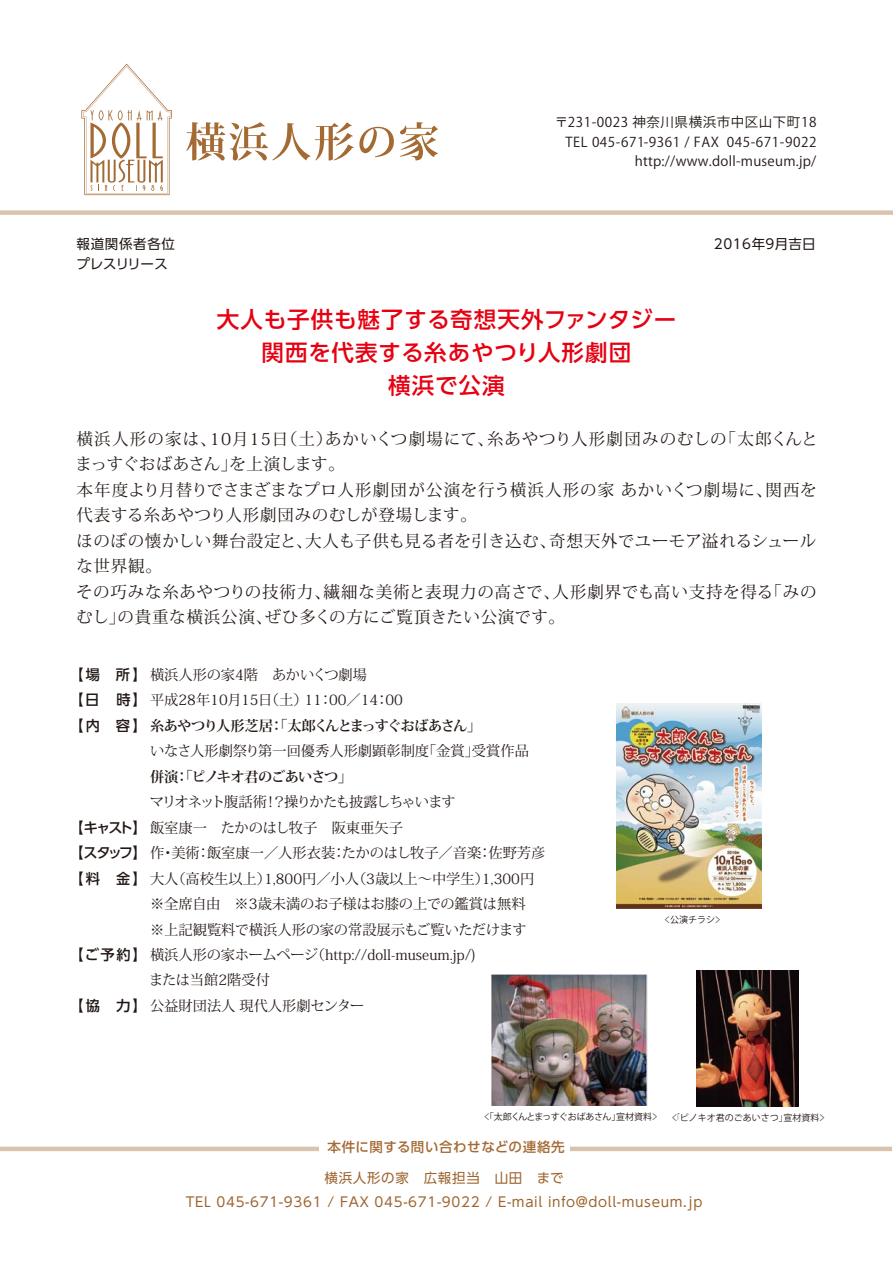
<style>
.page{position:relative;width:893px;height:1263px;background:#fff}
.page>*{position:absolute;margin:0;border:0;box-sizing:border-box;transform-origin:0 0}
.t1{font:500 22.5px/33px "UD Shin Go Pro";letter-spacing:.04em;color:#e60012;text-align:center}
.t2{font:16.5px/25.5px "Koz Min Pro";letter-spacing:.04em;color:#221815}
.t3{font:14.25px "Koz Min Pro";color:#221815}
.t4{font:700 14.25px "Koz Min Pro";letter-spacing:-.1em;color:#221815}
.t5{font:14.25px "Koz Min Pro";letter-spacing:-.09em;color:#221815}
.t6{font:700 14.25px "Koz Min Pro";letter-spacing:-.07em;color:#221815}
.t7{font:13.5px/19.5px "Koz Go Pr 6 N";letter-spacing:.04em;color:#221815;text-align:right}
.t8{font:13.5px/24px "UD Shin Go Pro";letter-spacing:.05em;color:#9d642f;text-align:center}
.t9{font:500 13.5px "UD Shin Go Pro";letter-spacing:.04em;color:#a46a34}
.t10{font:13.5px "UD Shin Go Pro";letter-spacing:.035em;color:#221815}
.t11{font:13.5px "UD Shin Go Pro";letter-spacing:-.03em;color:#221815}
.t12{font:9px "Koz Go Pr 6 N";color:#221815;scale:.6 1}
.t13{font:9px "Koz Go Pr 6 N";letter-spacing:-.045em;color:#221815;scale:.6 1}
.s1{font-family:"UD Shin Go Pro";font-weight:500}
</style>
<div class="page">
<hr style="left:0;top:1147px;width:892px;height:4px;background:#dac3ae">
<div style="left:319px;top:1140px;width:250px;height:19px;background:#fff"></div>
<svg style="left:186px;top:122px;width:208px;height:39px"></svg>
<svg style="left:400px;top:122px;width:38px;height:38px"></svg>
<svg style="left:81px;top:64px;width:91px;height:131px"></svg>
<div style="left:0;top:210px;width:893px;height:5px;background:#dac3ae"></div>
<img style="left:617px;top:703px;width:145px;height:205px">
<img style="left:491px;top:974px;width:157px;height:131px">
<img style="left:696px;top:970px;width:102px;height:136px">
<p class="t7" style="left:555px;top:113px;width:263px">〒231-0023 神奈川県横浜市中区山下町18<br>TEL 045-671-9361 / FAX 045-671-9022 http://www.doll-museum.jp/</p>
<p class="t10" style="left:77px;top:233px;width:100px">報道関係者各位</p>
<p class="t10" style="left:714px;top:233px;width:103px">2016年９月吉日</p>
<p class="t11" style="left:76px;top:252px;width:93px">プレスリリース</p>
<h1 class="t1" style="left:217px;top:302px;width:461px">大人も子供も魅了する奇想天外ファンタジー関西を代表する糸あやつり人形劇団<br>横浜で公演</h1>
<p class="t2" style="left:76px;top:425px;width:744px">横浜人形の家は、10月15日（土）あかいくつ劇場にて、糸あやつり人形劇団みのむしの「太郎くんとまっすぐおばあさん」を上演します。<br>本年度より月替りでさまざまなプロ人形劇団が公演を行う横浜人形の家 あかいくつ劇場に、関西を代表する糸あやつり人形劇団みのむしが登場します。<br>ほのぼの懐かしい舞台設定と、大人も子供も見る者を引き込む、奇想天外でユーモア溢れるシュールな世界観。<br>その巧みな糸あやつりの技術力、繊細な美術と表現力の高さで、人形劇界でも高い支持を得る「みのむし」の貴重な横浜公演、ぜひ多くの方にご覧頂きたい公演です。</p>
<p class="t3" style="left:69px;top:664px;width:299px"><span class="s1">【場 所】</span>横浜人形の家4階　あかいくつ劇場</p>
<p class="t3" style="left:69px;top:690px;width:335px"><span class="s1">【日　時】</span>平成28年10月15日（土）11：00／14：00</p>
<p class="t4" style="left:69px;top:715px;width:414px"><span class="s1">【内 容】</span>糸あやつり人形芝居：「太郎くんとまっすぐおばあさん」</p>
<p class="t3" style="left:150px;top:741px;width:380px">いなさ人形劇祭り第一回優秀人形劇顕彰制度「金賞」受賞作品</p>
<p class="t6" style="left:150px;top:766px;width:204px">併演：「ピノキオ君のごあいさつ」</p>
<p class="t5" style="left:150px;top:792px;width:308px">マリオネット腹話術！？操りかたも披露しちゃいます</p>
<p class="t3" style="left:69px;top:817px;width:335px"><span class="s1">【キャスト】</span>飯室康一　たかのはし牧子　阪東亜矢子</p>
<p class="t3" style="left:69px;top:843px;width:478px"><span class="s1">【スタッフ】</span>作・美術：飯室康一／人形衣装：たかのはし牧子／音楽：佐野芳彦</p>
<p class="t3" style="left:69px;top:868px;width:466px"><span class="s1">【料 金】</span>大人（高校生以上）1,800円／小人（3歳以上～中学生）1,300円</p>
<p class="t3" style="left:150px;top:894px;width:377px">※全席自由　※3歳未満のお子様はお膝の上での鑑賞は無料</p>
<p class="t3" style="left:150px;top:919px;width:378px">※上記観覧料で横浜人形の家の常設展示もご覧いただけます</p>
<p class="t3" style="left:69px;top:945px;width:408px"><span class="s1">【ご予約】</span>横浜人形の家ホームページ（http://doll-museum.jp/)</p>
<p class="t3" style="left:149px;top:970px;width:122px">または当館2階受付</p>
<p class="t3" style="left:69px;top:996px;width:297px"><span class="s1">【協 力】</span>公益財団法人 現代人形劇センター</p>
<p class="t12" style="left:665px;top:914px;width:94px">＜公演チラシ＞</p>
<p class="t13" style="left:484px;top:1111px;width:290px">＜「太郎くんとまっすぐおばあさん」宣材資料＞</p>
<p class="t12" style="left:672px;top:1112px;width:257px">＜「ピノキオ君のごあいさつ」宣材資料＞</p>
<p class="t9" style="left:328px;top:1136px;width:239px">本件に関する問い合わせなどの連絡先</p>
<p class="t8" style="left:186px;top:1166px;width:518px">横浜人形の家　広報担当　山田　まで<br>TEL 045-671-9361 / FAX 045-671-9022 / E-mail info@doll-museum.jp</p>
</div>
